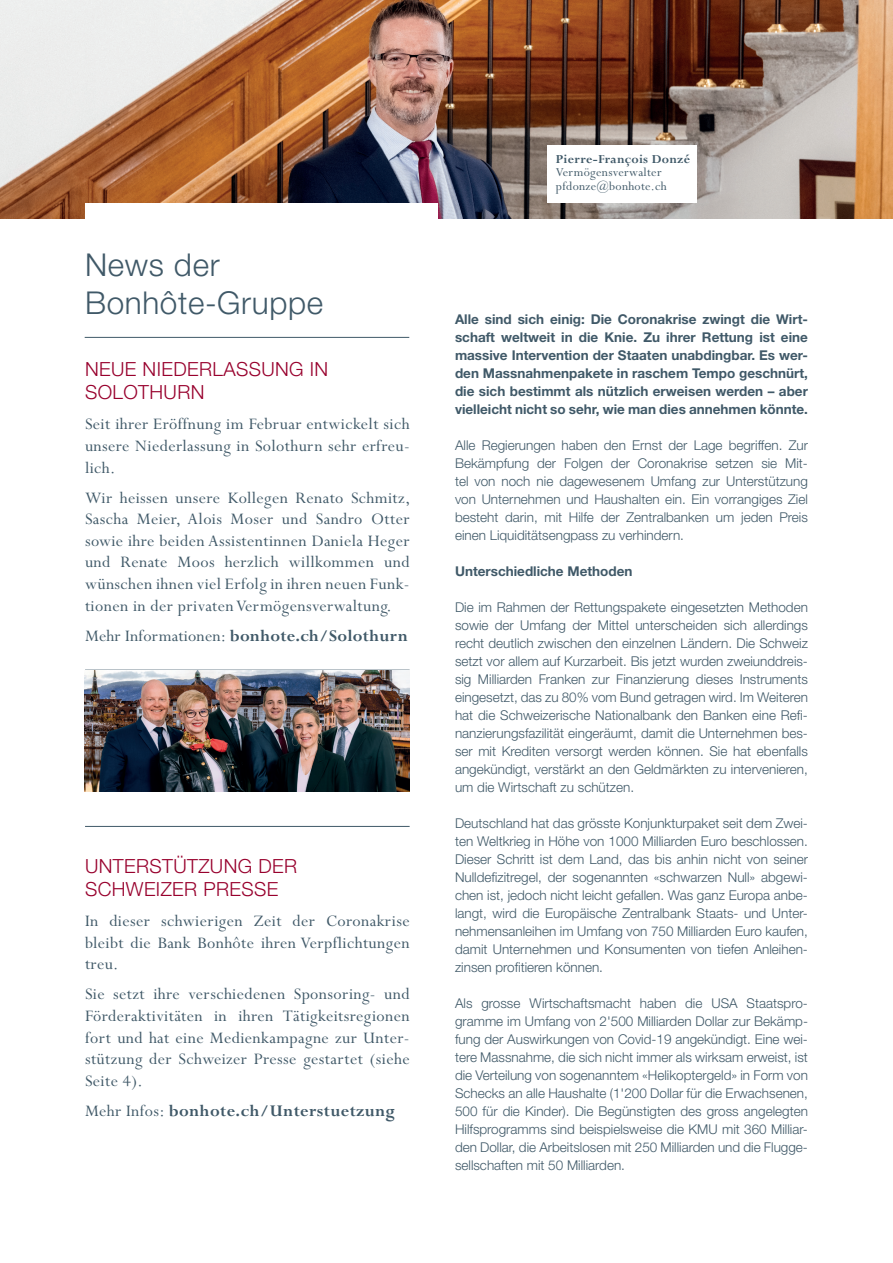
<style>
.page{position:relative;width:893px;height:1263px;background:#fff}
.page>*{position:absolute;margin:0;border:0;box-sizing:border-box;transform-origin:0 0}
.t1{font:300 31.5px/37.8px "Helvetica Neue LT Std";letter-spacing:.02em;color:#405968}
.t2{font:300 19.5px/23.4px "Helvetica Neue LT Std";letter-spacing:.02em;color:#98012d}
.t3{font:18px/21.6px "Perpetua Std";letter-spacing:.02em;color:#405968;text-align:justify}
.t4{font:700 18px "Perpetua Std";letter-spacing:.02em;color:#405968}
.t5{font:300 13.5px/18px "Helvetica Neue LT Std";color:#405968;text-align:justify}
.t6{font:700 13.5px/18px "Helvetica Neue LT Std";color:#405968;text-align:justify}
.t7{font:13.5px/13.5px "Perpetua Std";letter-spacing:.02em;color:#405968}
.t8{font:700 13.5px "Perpetua Std";letter-spacing:.02em;color:#405968}
.s1{font-weight:400}
</style>
<div class="page">
<img style="left:0;top:0;width:893px;height:218px">
<div style="left:85px;top:203px;width:353px;height:39px;background:#fff"></div>
<hr style="left:85px;top:826px;width:325px;height:1px;background:#405968">
<hr style="left:85px;top:337px;width:324px;height:1px;background:#405968">
<img style="left:85px;top:670px;width:325px;height:122px">
<div style="left:547px;top:145px;width:150px;height:58px;background:#fff"></div>
<h1 class="t1" style="left:85px;top:246px;width:240px">News der<br>Bonhôte-Gruppe</h1>
<h2 class="t2" style="left:85px;top:357px;width:245px">NEUE NIEDERLASSUNG IN<br>SOLOTHURN</h2>
<h3 class="t3" style="left:85px;top:414px;width:326px">Seit ihrer Eröffnung im Februar entwickelt sich unsere Niederlassung in Solothurn sehr erfreu&shy;lich.</h3>
<p class="t3" style="left:85px;top:487px;width:327px">Wir heissen unsere Kollegen Renato Schmitz, Sascha Meier, Alois Moser und Sandro Otter sowie ihre beiden Assistentinnen Daniela Heger und Renate Moos herzlich willkommen und wünschen ihnen viel Erfolg in ihren neuen Funk&shy;tionen in der privaten Vermögensverwaltung.</p>
<h3 class="t4" style="left:85px;top:626px;width:324px"><span class="s1">Mehr Informationen:</span> bonhote.ch/Solothurn</h3>
<h2 class="t2" style="left:85px;top:853px;width:214px">UNTERSTÜTZUNG DER<br>SCHWEIZER PRESSE</h2>
<h3 class="t3" style="left:85px;top:911px;width:326px">In dieser schwierigen Zeit der Coronakrise bleibt die Bank Bonhôte ihren Verpflichtungen treu.</h3>
<h3 class="t3" style="left:85px;top:984px;width:326px">Sie setzt ihre verschiedenen Sponsoring- und Förderaktivitäten in ihren Tätigkeitsregionen fort und hat eine Medienkampagne zur Unter&shy;stützung der Schweizer Presse gestartet (siehe Seite 4).</h3>
<h3 class="t4" style="left:85px;top:1101px;width:311px"><span class="s1">Mehr Infos:</span> bonhote.ch/Unterstuetzung</h3>
<p class="t8" style="left:556px;top:152px;width:136px">Pierre-François Donzé</p>
<p class="t7" style="left:556px;top:166px;width:112px">Vermögensverwalter pfdonze@bonhote.ch</p>
<p class="t6" style="left:455px;top:310px;width:354px">Alle sind sich einig: Die Coronakrise zwingt die Wirt&shy;schaft weltweit in die Knie. Zu ihrer Rettung ist eine massive Intervention der Staaten unabdingbar. Es wer&shy;den Massnahmenpakete in raschem Tempo geschnürt, die sich bestimmt als nützlich erweisen werden – aber vielleicht nicht so sehr, wie man dies annehmen könnte.</p>
<p class="t5" style="left:455px;top:436px;width:354px">Alle Regierungen haben den Ernst der Lage begriffen. Zur Bekämpfung der Folgen der Coronakrise setzen sie Mit&shy;tel von noch nie dagewesenem Umfang zur Unterstützung von Unternehmen und Haushalten ein. Ein vorrangiges Ziel besteht darin, mit Hilfe der Zentralbanken um jeden Preis einen Liquiditätsengpass zu verhindern.</p>
<p class="t6" style="left:455px;top:562px;width:179px">Unterschiedliche Methoden</p>
<p class="t5" style="left:455px;top:598px;width:354px">Die im Rahmen der Rettungspakete eingesetzten Methoden sowie der Umfang der Mittel unterscheiden sich allerdings recht deutlich zwischen den einzelnen Ländern. Die Schweiz setzt vor allem auf Kurzarbeit. Bis jetzt wurden zweiunddreis&shy;sig Milliarden Franken zur Finanzierung dieses Instruments eingesetzt, das zu 80% vom Bund getragen wird. Im Weiteren hat die Schweizerische Nationalbank den Banken eine Refi&shy;nanzierungsfazilität eingeräumt, damit die Unternehmen bes&shy;ser mit Krediten versorgt werden können. Sie hat ebenfalls angekündigt, verstärkt an den Geldmärkten zu intervenieren, um die Wirtschaft zu schützen.</p>
<p class="t5" style="left:455px;top:814px;width:354px">Deutschland hat das grösste Konjunkturpaket seit dem Zwei&shy;ten Weltkrieg in Höhe von 1000 Milliarden Euro beschlossen.<br>Dieser Schritt ist dem Land, das bis anhin nicht von seiner Nulldefizitregel, der sogenannten «schwarzen Null» abgewi&shy;chen ist, jedoch nicht leicht gefallen. Was ganz Europa anbe&shy;langt, wird die Europäische Zentralbank Staats- und Unter&shy;nehmensanleihen im Umfang von 750 Milliarden Euro kaufen, damit Unternehmen und Konsumenten von tiefen Anleihen&shy;zinsen profitieren können.</p>
<p class="t5" style="left:455px;top:994px;width:354px">Als grosse Wirtschaftsmacht haben die USA Staatspro&shy;gramme im Umfang von 2'500 Milliarden Dollar zur Bekämp&shy;fung der Auswirkungen von Covid-19 angekündigt. Eine wei&shy;tere Massnahme, die sich nicht immer als wirksam erweist, ist die Verteilung von sogenanntem «Helikoptergeld» in Form von Schecks an alle Haushalte (1'200 Dollar für die Erwachsenen, 500 für die Kinder). Die Begünstigten des gross angelegten Hilfsprogramms sind beispielsweise die KMU mit 360 Milliar&shy;den Dollar, die Arbeitslosen mit 250 Milliarden und die Flugge&shy;sellschaften mit 50 Milliarden.</p>
</div>
